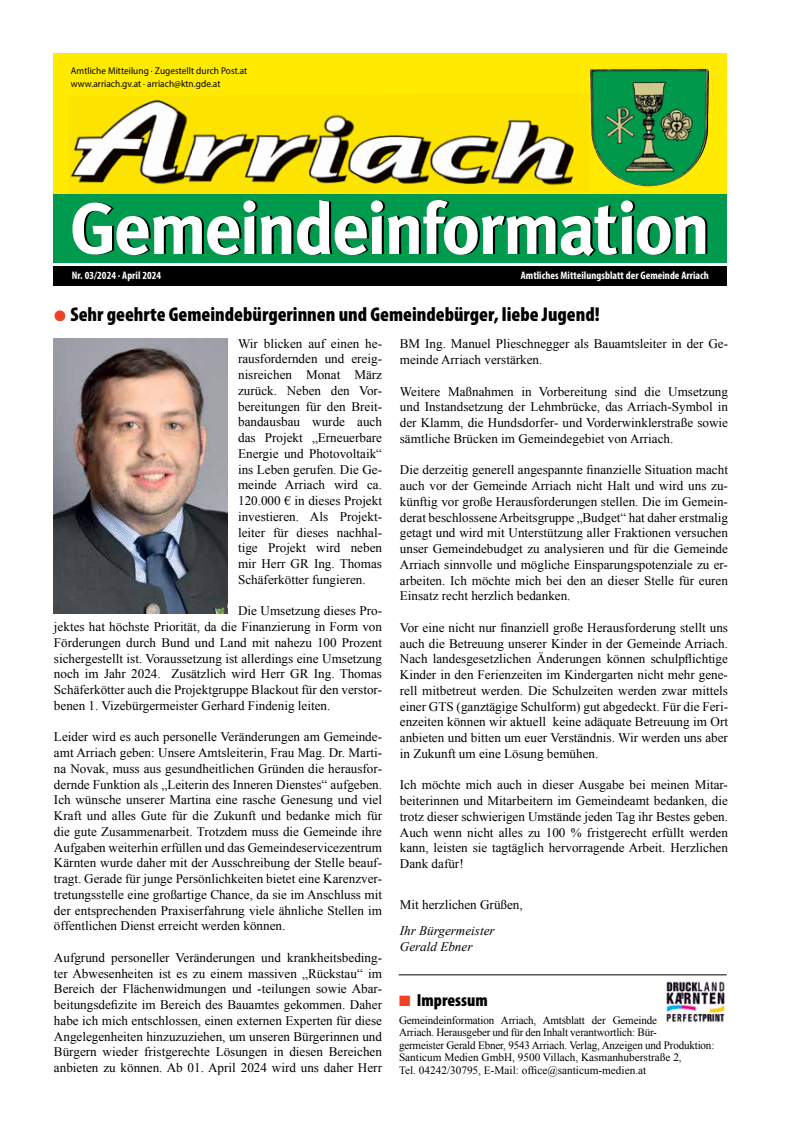
<style>
.page{position:relative;width:798px;height:1134px;background:#fff}
.page>*{position:absolute;margin:0;border:0;box-sizing:border-box;transform-origin:0 0}
.t1{font:900 condensed 20px "Myriad Pro";color:#000}
.t2{font:900 condensed 17.5px "Myriad Pro";color:#000}
.t3{font:13.12px/15.8px "Times New Roman";color:#000;text-align:justify}
.t4{font:italic 13.12px/15.8px "Times New Roman";color:#000}
.t5{font:11.25px/12.5px "Times New Roman";letter-spacing:-.015em;color:#000}
.t6{font:700 condensed 10.88px "Myriad Pro";letter-spacing:.005em;color:#fff}
.t7{font:9.75px/12.9px "Myriad Pro";letter-spacing:.005em;color:#000;scale:.95 1}
.s1{color:#ef4123}
</style>
<div class="page">
<div style="left:53px;top:53px;width:673px;height:142px;background:#ffea00"></div>
<img style="left:70px;top:99px;width:504px;height:87px">
<div style="left:53px;top:194px;width:673px;height:68px;background:#009a4e"></div>
<svg style="left:72px;top:200px;width:635px;height:56px"></svg>
<img style="left:590px;top:69px;width:81px;height:117px">
<div style="left:53px;top:266px;width:673px;height:19px;background:#000"></div>
<img style="left:54px;top:338px;width:173px;height:275px">
<img style="left:666px;top:981px;width:59px;height:42px">
<hr style="left:398px;top:974px;width:328px;height:1px;background:#000">
<p class="t7" style="left:71px;top:65px;width:187px">Amtliche Mitteilung · Zugestellt durch Post.at www.arriach.gv.at · arriach@ktn.gde.at</p>
<p class="t6" style="left:72px;top:269px;width:91px">Nr. 03/2024 · April 2024</p>
<p class="t6" style="left:520px;top:269px;width:189px">Amtliches Mitteilungsblatt der Gemeinde Arriach</p>
<h1 class="t1" style="left:54px;top:301px;width:547px"><span class="s1">●</span> Sehr geehrte Gemeindebürgerinnen und Gemeindebürger, liebe Jugend!</h1>
<p class="t3" style="left:400px;top:336px;width:329px">BM Ing. Manuel Plieschnegger als Bauamtsleiter in der Ge&shy;meinde Arriach verstärken.</p>
<p class="t3" style="left:400px;top:383px;width:329px">Weitere Maßnahmen in Vorbereitung sind die Umsetzung und Instandsetzung der Lehmbrücke, das Arriach-Symbol in der Klamm, die Hundsdorfer- und Vorderwinklerstraße sowie sämtliche Brücken im Gemeindegebiet von Arriach.</p>
<p class="t3" style="left:400px;top:462px;width:329px">Die derzeitig generell angespannte finanzielle Situation macht auch vor der Gemeinde Arriach nicht Halt und wird uns zu&shy;künftig vor große Herausforderungen stellen. Die im Gemein&shy;derat beschlossene Arbeitsgruppe „Budget“ hat daher erstmalig getagt und wird mit Unterstützung aller Fraktionen versuchen unser Gemeindebudget zu analysieren und für die Gemeinde Arriach sinnvolle und mögliche Einsparungspotenziale zu er&shy;arbeiten. Ich möchte mich bei den an dieser Stelle für euren Einsatz recht herzlich bedanken.</p>
<p class="t3" style="left:400px;top:619px;width:329px">Vor eine nicht nur finanziell große Herausforderung stellt uns auch die Betreuung unserer Kinder in der Gemeinde Arriach.<br>Nach landesgesetzlichen Änderungen können schulpflichtige Kinder in den Ferienzeiten im Kindergarten nicht mehr gene&shy;rell mitbetreut werden. Die Schulzeiten werden zwar mittels einer GTS (ganztägige Schulform) gut abgedeckt. Für die Feri&shy;enzeiten können wir aktuell keine adäquate Betreuung im Ort anbieten und bitten um euer Verständnis. Wir werden uns aber in Zukunft um eine Lösung bemühen.</p>
<p class="t3" style="left:400px;top:777px;width:329px">Ich möchte mich auch in dieser Ausgabe bei meinen Mitar&shy;beiterinnen und Mitarbeitern im Gemeindeamt bedanken, die trotz dieser schwierigen Umstände jeden Tag ihr Bestes geben.<br>Auch wenn nicht alles zu 100 % fristgerecht erfüllt werden kann, leisten sie tagtäglich hervorragende Arbeit. Herzlichen Dank dafür!</p>
<p class="t3" style="left:400px;top:896px;width:124px">Mit herzlichen Grüßen,</p>
<p class="t4" style="left:400px;top:922px;width:96px">Ihr Bürgermeister<br>Gerald Ebner</p>
<p class="t3" style="left:238px;top:335px;width:145px">Wir blicken auf einen he&shy;rausfordernden und ereig&shy;nisreichen Monat März zurück. Neben den Vor&shy;bereitungen für den Breit&shy;bandausbau wurde auch das Projekt „Erneuerbare Energie und Photovoltaik“ ins Leben gerufen. Die Ge&shy;meinde Arriach wird ca.<br>120.000 € in dieses Projekt investieren. Als Projekt&shy;leiter für dieses nachhal&shy;tige Projekt wird neben mir Herr GR Ing. Thomas Schäferkötter fungieren.</p>
<p class="t3" style="left:54px;top:603px;width:329px;text-indent:184px">Die Umsetzung dieses Pro&shy;jektes hat höchste Priorität, da die Finanzierung in Form von Förderungen durch Bund und Land mit nahezu 100 Prozent sichergestellt ist. Voraussetzung ist allerdings eine Umsetzung noch im Jahr 2024. Zusätzlich wird Herr GR Ing. Thomas Schäferkötter auch die Projektgruppe Blackout für den verstor&shy;benen 1. Vizebürgermeister Gerhard Findenig leiten.</p>
<p class="t3" style="left:54px;top:729px;width:329px">Leider wird es auch personelle Veränderungen am Gemeinde&shy;amt Arriach geben: Unsere Amtsleiterin, Frau Mag. Dr. Marti&shy;na Novak, muss aus gesundheitlichen Gründen die herausfor&shy;dernde Funktion als „Leiterin des Inneren Dienstes“ aufgeben.<br>Ich wünsche unserer Martina eine rasche Genesung und viel Kraft und alles Gute für die Zukunft und bedanke mich für die gute Zusammenarbeit. Trotzdem muss die Gemeinde ihre Aufgaben weiterhin erfüllen und das Gemeindeservicezentrum Kärnten wurde daher mit der Ausschreibung der Stelle beauf&shy;tragt. Gerade für junge Persönlichkeiten bietet eine Karenzver&shy;tretungsstelle eine großartige Chance, da sie im Anschluss mit der entsprechenden Praxiserfahrung viele ähnliche Stellen im öffentlichen Dienst erreicht werden können.</p>
<p class="t3" style="left:54px;top:949px;width:329px">Aufgrund personeller Veränderungen und krankheitsbeding&shy;ter Abwesenheiten ist es zu einem massiven „Rückstau“ im Bereich der Flächenwidmungen und -teilungen sowie Abar&shy;beitungsdefizite im Bereich des Bauamtes gekommen. Daher habe ich mich entschlossen, einen externen Experten für diese Angelegenheiten hinzuzuziehen, um unseren Bürgerinnen und Bürgern wieder fristgerechte Lösungen in diesen Bereichen anbieten zu können. Ab 01. April 2024 wird uns daher Herr</p>
<h2 class="t2" style="left:399px;top:989px;width:90px"><span class="s1">■</span> Impressum</h2>
<p class="t5" style="left:399px;top:1013px;width:317px">Gemeindeinformation Arriach, Amtsblatt der Gemeinde<br>Arriach. Herausgeber und für den Inhalt verantwortlich: Bür-<br>germeister Gerald Ebner, 9543 Arriach. Verlag, Anzeigen und Produktion:<br>Santicum Medien GmbH, 9500 Villach, Kasmanhuberstraße 2,<br>Tel. 04242/30795, E-Mail: office@santicum-medien.at</p>
</div>
